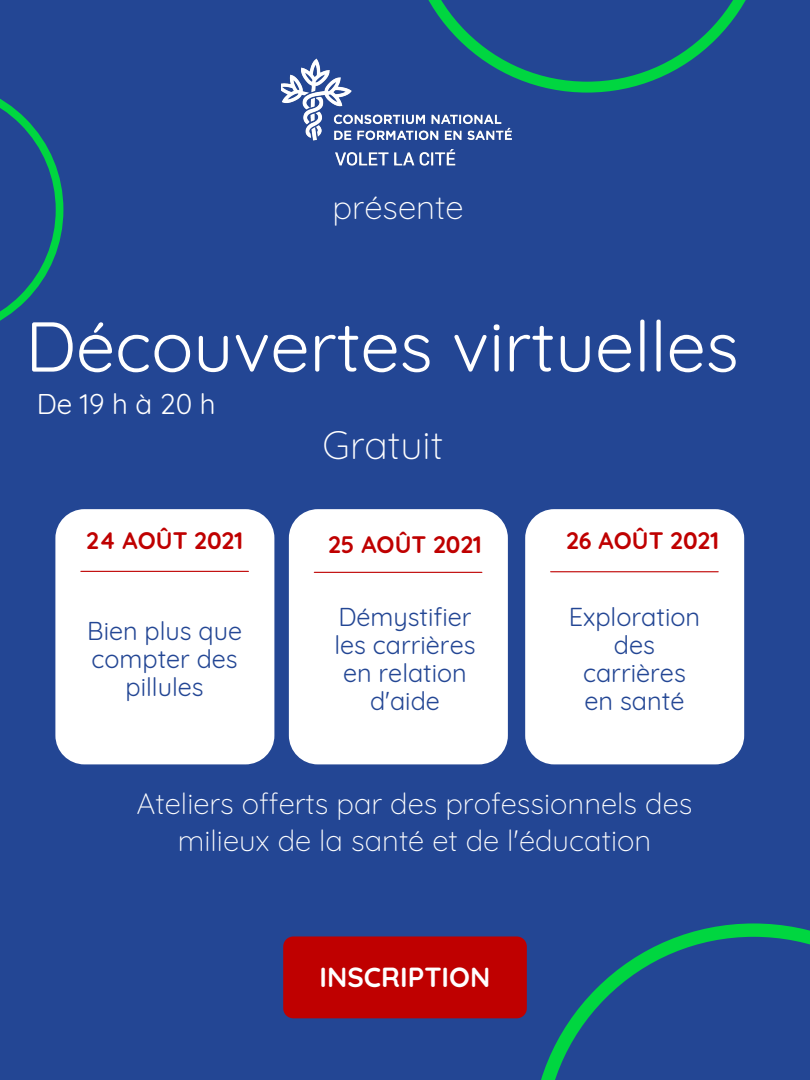
<style>
.page{position:relative;width:810px;height:1080px;background:#234694}
.page>*{position:absolute;margin:0;border:0;box-sizing:border-box;transform-origin:0 0}
.t1{font:70.38px "Quicksand";color:#fff}
.t2{font:300 39.44px "Quicksand";color:#fff}
.t3{font:300 33.12px "Quicksand";color:#fff}
.t4{font:300 29.38px/37px "Quicksand";color:#fff;text-align:center}
.t5{font:27.88px "Quicksand";letter-spacing:.275em;color:#fff}
.t6{font:700 27.56px "Quicksand";color:#fff}
.t7{font:25.31px/28.1px "Quicksand";color:#234694;text-align:center}
.t8{font:25.19px/28.1px "Quicksand";color:#234694;text-align:center}
.t9{font:700 23.81px "Quicksand";color:#bf0000}
</style>
<div class="page">
<div style="left:55px;top:509px;width:219px;height:255px;background:#fff;border-radius:29px"></div>
<hr style="left:81px;top:571px;width:167px;height:1px;background:#bf0000">
<div style="left:289px;top:509px;width:219px;height:255px;background:#fff;border-radius:29px"></div>
<hr style="left:314px;top:572px;width:168px;height:1px;background:#bf0000">
<div style="left:525px;top:509px;width:219px;height:255px;background:#fff;border-radius:29px"></div>
<hr style="left:551px;top:571px;width:167px;height:1px;background:#bf0000">
<svg style="left:541px;top:923px;width:269px;height:157px"></svg>
<svg style="left:428px;top:0;width:318px;height:93px"></svg>
<svg style="left:0;top:98px;width:63px;height:223px"></svg>
<img style="left:281px;top:46px;width:234px;height:120px">
<div style="left:283px;top:936px;width:244px;height:82px;background:#bf0000;border-radius:10px"></div>
<p class="t3" style="left:333px;top:186px;width:133px">présente</p>
<p class="t1" style="left:25px;top:301px;width:715px">Découvertes virtuelles</p>
<p class="t5" style="left:37px;top:386px;width:180px">De19hà20h</p>
<p class="t2" style="left:323px;top:420px;width:122px">Gratuit</p>
<p class="t9" style="left:86px;top:526px;width:158px">24 AOÛT 2021</p>
<p class="t9" style="left:328px;top:529px;width:155px">25 AOÛT 2021</p>
<p class="t9" style="left:566px;top:526px;width:154px">26 AOÛT 2021</p>
<p class="t8" style="left:87px;top:616px;width:156px">Bien plus que compter des pillules</p>
<p class="t8" style="left:334px;top:602px;width:143px">Démystifier les carrières en relation d'aide</p>
<p class="t7" style="left:569px;top:602px;width:133px">Exploration des carrières en santé</p>
<p class="t4" style="left:137px;top:785px;width:557px">Ateliers offerts par des professionnels des milieux de la santé et de l'éducation</p>
<p class="t6" style="left:320px;top:960px;width:172px">INSCRIPTION</p>
</div>
